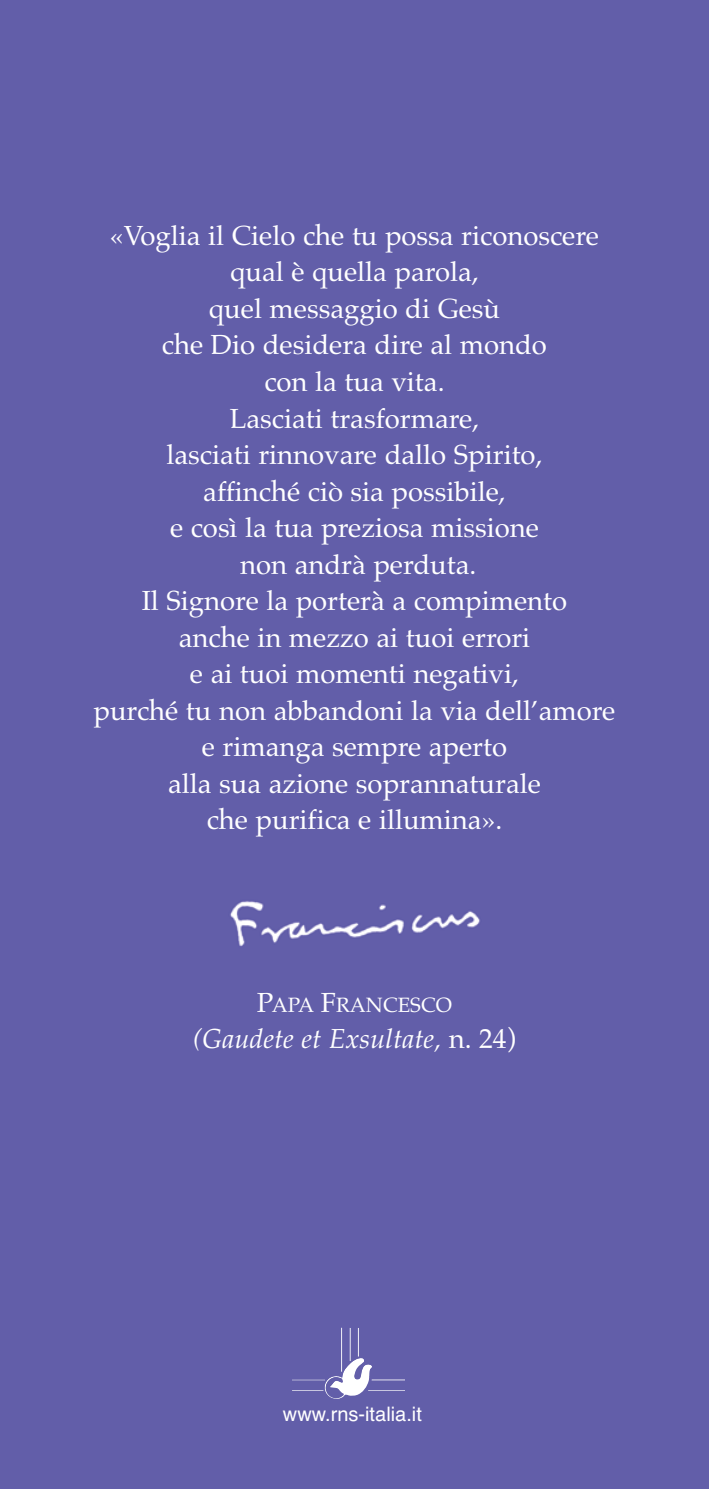
<style>
.page{position:relative;width:709px;height:1489px;background:#fff}
.page>*{position:absolute;margin:0;border:0;box-sizing:border-box;transform-origin:0 0}
.t1{font:27.5px/36.5px "Palatino";color:#fff;text-align:center}
.t2{font:italic 27.5px "Palatino";color:#fff}
.t3{font:20.5px "Palatino";color:#fff}
.t4{font:20px "Helvetica";color:#fff}
.s1{font-size:27.5px}
.s2{font-style:normal}
</style>
<div class="page">
<div style="left:0;top:0;width:709px;height:1488px;background:#625ea9"></div>
<img style="left:292px;top:1327px;width:113px;height:71px">
<img style="left:230px;top:901px;width:250px;height:45px">
<p class="t1" style="left:93px;top:217px;width:523px">«Voglia il Cielo che tu possa riconoscere qual è quella parola,<br>quel messaggio di Gesù<br>che Dio desidera dire al mondo<br>con la tua vita.<br>Lasciati trasformare,<br>lasciati rinnovare dallo Spirito,<br>affinché ciò sia possibile,<br>e così la tua preziosa missione<br>non andrà perduta.<br>Il Signore la porterà a compimento<br>anche in mezzo ai tuoi errori<br>e ai tuoi momenti negativi,<br>purché tu non abbandoni la via dell’amore e rimanga sempre aperto<br>alla sua azione soprannaturale<br>che purifica e illumina».</p>
<p class="t3" style="left:257px;top:992px;width:196px"><span class="s1">P</span>APA <span class="s1">F</span>RANCESCO</p>
<p class="t2" style="left:193px;top:1022px;width:324px">(Gaudete et Exsultate, <span class="s2">n. 24)</span></p>
<p class="t4" style="left:283px;top:1402px;width:140px">www.rns-italia.it</p>
</div>
